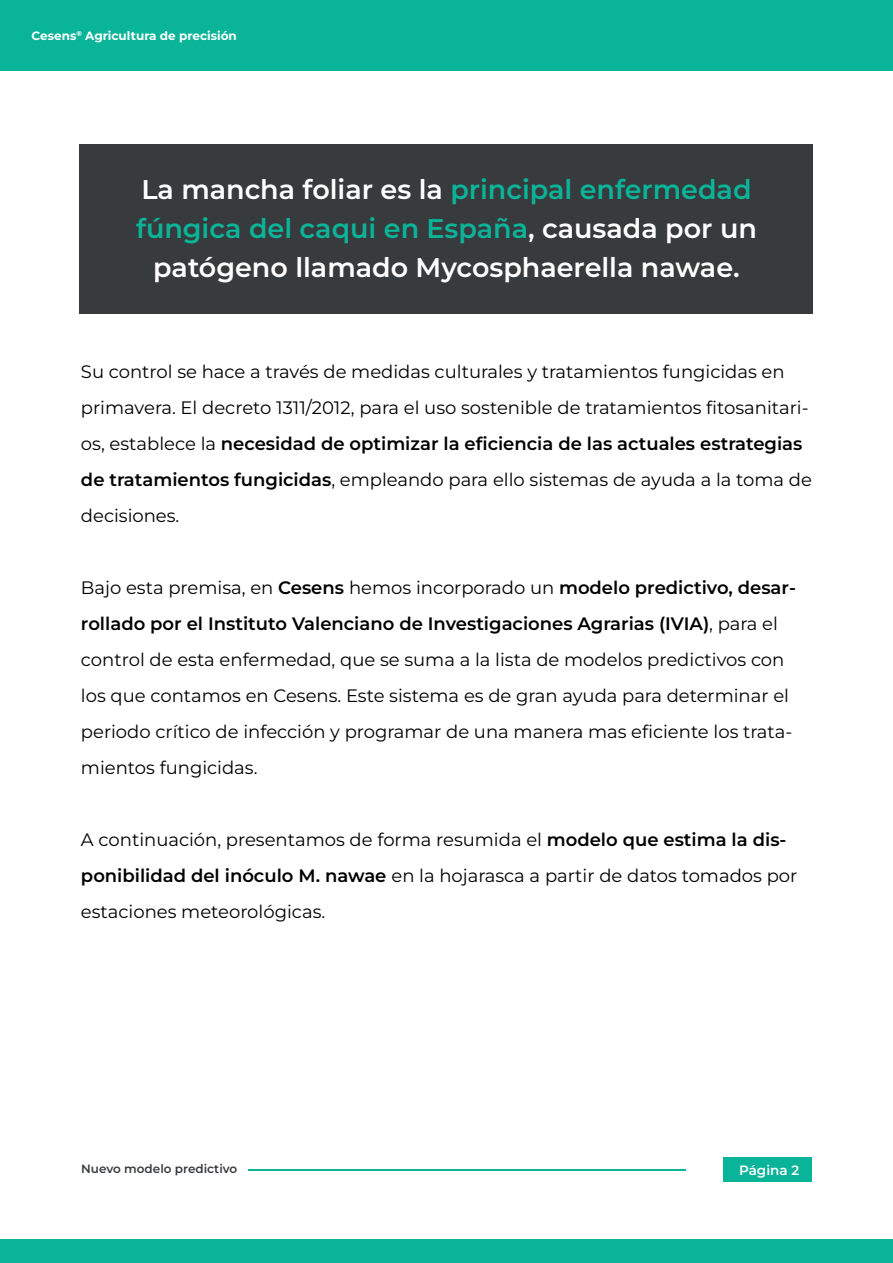
<style>
.page{position:relative;width:893px;height:1263px;background:#fff}
.page>*{position:absolute;margin:0;border:0;box-sizing:border-box;transform-origin:0 0}
.t1{font:600 27px/39px "Montserrat";color:#fff;text-align:center}
.t2{font:18px/36px "Montserrat";color:#000001}
.t3{font:100 13.5px "Montserrat";color:#fcfdfe}
.t4{font:700 12px "Montserrat";color:#fff}
.t5{font:100 12px "Montserrat";color:#383b3e}
.t6{font:12px "Montserrat";color:#fcfdfe}
.s1{color:#0ab498}
.s2{font-weight:600}
</style>
<div class="page">
<div style="left:80px;top:144px;width:733px;height:170px;background:#383b3e"></div>
<hr style="left:248px;top:1169px;width:437px;height:1px;background:#0ab498">
<div style="left:723px;top:1157px;width:88px;height:25px;background:#0ab498"></div>
<div style="left:0;top:0;width:893px;height:70px;background:#0ab498"></div>
<div style="left:0;top:1239px;width:893px;height:24px;background:#0ab498"></div>
<p class="t4" style="left:32px;top:31px;width:207px">Cesens<sup>®</sup> Agricultura de precisión</p>
<h1 class="t1" style="left:136px;top:169px;width:622px">La mancha foliar es la <span class="s1">principal enfermedad fúngica del caqui en España</span>, causada por un patógeno llamado Mycosphaerella nawae.</h1>
<p class="t2" style="left:81px;top:353px;width:732px">Su control se hace a través de medidas culturales y tratamientos fungicidas en primavera. El decreto 1311/2012, para el uso sostenible de tratamientos fitosanitari&shy;os, establece la <span class="s2">necesidad de optimizar la eficiencia de las actuales estrategias de tratamientos fungicidas</span>, empleando para ello sistemas de ayuda a la toma de decisiones.</p>
<p class="t2" style="left:81px;top:571px;width:717px">Bajo esta premisa, en <span class="s2">Cesens</span> hemos incorporado un <span class="s2">modelo predictivo, desar&shy;rollado por el Instituto Valenciano de Investigaciones Agrarias (IVIA)</span>, para el control de esta enfermedad, que se suma a la lista de modelos predictivos con los que contamos en Cesens. Este sistema es de gran ayuda para determinar el periodo crítico de infección y programar de una manera mas eficiente los trata&shy;mientos fungicidas.</p>
<p class="t2" style="left:81px;top:823px;width:718px">A continuación, presentamos de forma resumida el <span class="s2">modelo que estima la dis&shy;ponibilidad del inóculo M. nawae</span> en la hojarasca a partir de datos tomados por estaciones meteorológicas.</p>
<p class="t5" style="left:81px;top:1164px;width:158px">Nuevo modelo predictivo</p>
<p class="t3" style="left:739px;top:1164px;width:62px">Página 2</p>
<p class="t6" style="left:742px;top:1164px;width:51px">Página 1</p>
</div>
